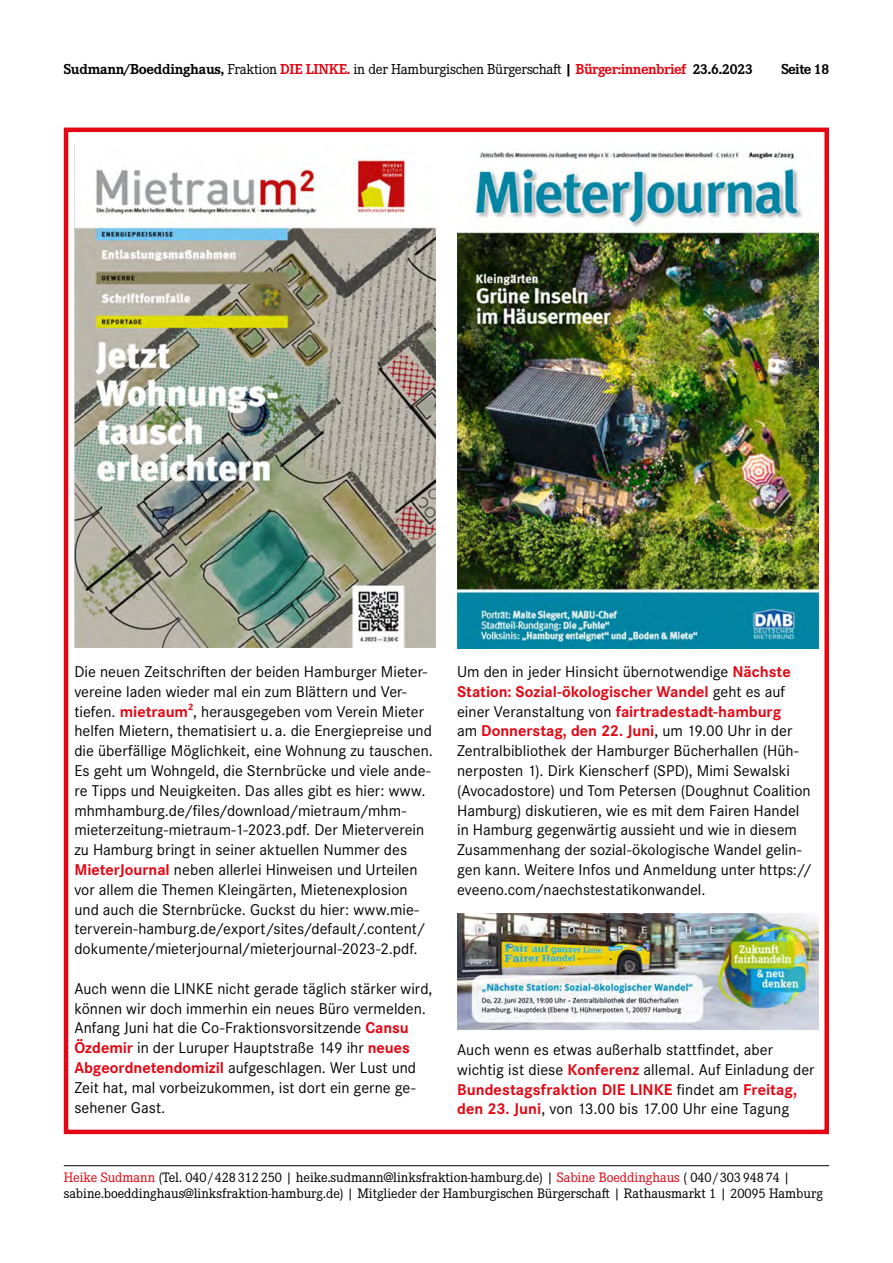
<style>
.page{position:relative;width:893px;height:1263px;background:#fff}
.page>*{position:absolute;margin:0;border:0;box-sizing:border-box;transform-origin:0 0}
.t1{font:16.2px/19.8px "Corporate S Pro";color:#000}
.t2{font:15px "Corporate E Pro";letter-spacing:-.02em;color:#000}
.t3{font:700 15px "Corporate E Pro";letter-spacing:-.04em;color:#000}
.t4{font:14.25px/16.5px "Corporate E Pro";letter-spacing:-.005em;color:#000}
.s1{font-weight:700}
.s2{font-weight:700;color:#e30613}
.s3{color:#e30613}
</style>
<div class="page">
<hr style="left:64px;top:1165px;width:765px;height:1px;background:#000">
<div style="left:64px;top:128px;width:765px;height:1006px;border:4px solid #e30613"></div>
<img style="left:74px;top:144px;width:362px;height:504px">
<img style="left:457px;top:150px;width:362px;height:498px">
<img style="left:457px;top:914px;width:362px;height:116px">
<p class="t2" style="left:64px;top:59px;width:691px"><span class="s1">Sudmann/Boeddinghaus,</span> Fraktion <span class="s2">DIE LINKE.</span> in der Hamburgischen Bürgerschaft <span class="s1">|</span> <span class="s2">Bürger:innenbrief</span> <span class="s1">23.6.2023</span></p>
<p class="t3" style="left:781px;top:58px;width:49px">Seite 18</p>
<p class="t1" style="left:74px;top:660px;width:360px">Die neuen Zeitschriften der beiden Hamburger Mieter&shy;vereine laden wieder mal ein zum Blättern und Ver&shy;tiefen. <span class="s2">mietraum²</span>, herausgegeben vom Verein Mieter helfen Mietern, thematisiert u. a. die Energiepreise und die überfällige Möglichkeit, eine Wohnung zu tauschen.<br>Es geht um Wohngeld, die Sternbrücke und viele ande&shy;re Tipps und Neuigkeiten. Das alles gibt es hier: www. mhmhamburg.de/files/download/mietraum/mhm&shy;mieterzeitung-mietraum-1-2023.pdf. Der Mieterverein zu Hamburg bringt in seiner aktuellen Nummer des <span class="s2">MieterJournal</span> neben allerlei Hinweisen und Urteilen vor allem die Themen Kleingärten, Mietenexplosion und auch die Sternbrücke. Guckst du hier: www.mie&shy;terverein-hamburg.de/export/sites/default/.content/ dokumente/mieterjournal/mieterjournal-2023-2.pdf.</p>
<p class="t1" style="left:74px;top:977px;width:360px">Auch wenn die LINKE nicht gerade täglich stärker wird, können wir doch immerhin ein neues Büro vermelden.<br>Anfang Juni hat die Co-Fraktionsvorsitzende <span class="s2">Cansu Özdemir</span> in der Luruper Hauptstraße 149 ihr <span class="s2">neues Abgeordnetendomizil</span> aufgeschlagen. Wer Lust und Zeit hat, mal vorbeizukommen, ist dort ein gerne ge&shy;sehener Gast.</p>
<p class="t1" style="left:457px;top:660px;width:357px">Um den in jeder Hinsicht übernotwendige <span class="s2">Nächste Station: Sozial-ökologischer Wandel</span> geht es auf einer Veranstaltung von <span class="s2">fairtradestadt-hamburg<br></span>am <span class="s2">Donnerstag, den 22. Juni</span>, um 19.00 Uhr in der Zentralbibliothek der Hamburger Bücherhallen (Hüh&shy;nerposten 1). Dirk Kienscherf (SPD), Mimi Sewalski (Avocadostore) und Tom Petersen (Doughnut Coalition Hamburg) diskutieren, wie es mit dem Fairen Handel in Hamburg gegenwärtig aussieht und wie in diesem Zusammenhang der sozial-ökologische Wandel gelin&shy;gen kann. Weitere Infos und Anmeldung unter https:// eveeno.com/naechstestatikonwandel.</p>
<p class="t1" style="left:457px;top:1038px;width:359px">Auch wenn es etwas außerhalb stattfindet, aber wichtig ist diese <span class="s2">Konferenz</span> allemal. Auf Einladung der <span class="s2">Bundestagsfraktion DIE LINKE</span> findet am <span class="s2">Freitag, den 23. Juni</span>, von 13.00 bis 17.00 Uhr eine Tagung</p>
<p class="t4" style="left:64px;top:1168px;width:761px"><span class="s3">Heike Sudmann</span> (Tel. 040 / 428 312 250 | heike.sudmann@linksfraktion-hamburg.de) | <span class="s3">Sabine Boeddinghaus</span> ( 040 / 303 948 74 | sabine.boeddinghaus@linksfraktion-hamburg.de) | Mitglieder der Hamburgischen Bürgerschaft | Rathausmarkt 1 | 20095 Hamburg</p>
</div>
